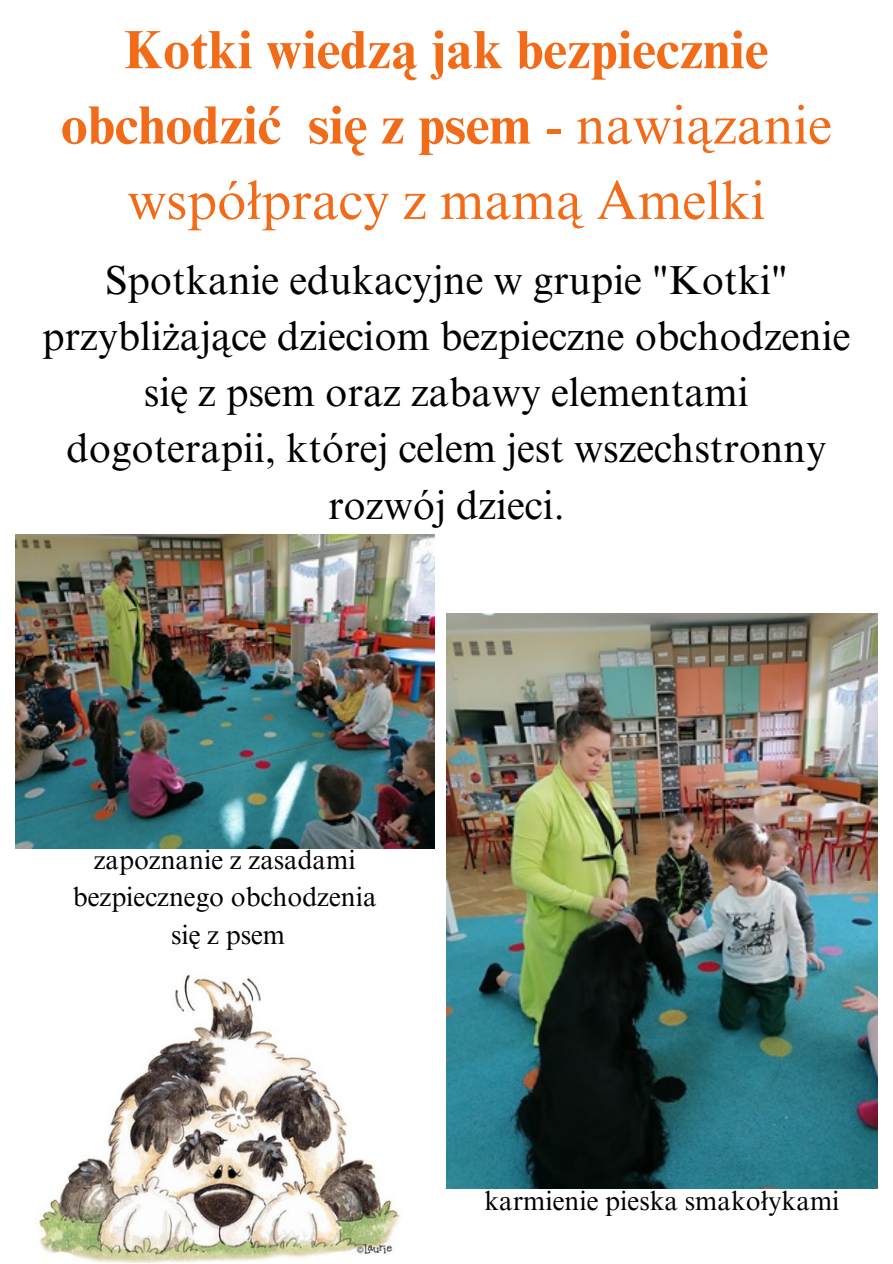
<style>
.page{position:relative;width:893px;height:1264px;background:#fff}
.page>*{position:absolute;margin:0;border:0;box-sizing:border-box;transform-origin:0 0}
.t1{font:700 54px/75.3px "Times NRMT Pro";color:#f16b18;text-align:center}
.t2{font:40.5px/56.2px "Times NRMT Pro";color:#000;text-align:center}
.t3{font:27px/37px "Times NRMT Pro";color:#000;text-align:center}
.s1{font-weight:400}
</style>
<div class="page">
<img style="left:16px;top:534px;width:418px;height:314px">
<img style="left:446px;top:614px;width:431px;height:574px">
<img style="left:36px;top:975px;width:365px;height:287px">
<h1 class="t1" style="left:61px;top:19px;width:772px">Kotki wiedzą jak bezpiecznie obchodzić się z psem <span class="s1">- nawiązanie współpracy z mamą Amelki</span></h1>
<p class="t2" style="left:42px;top:257px;width:810px">Spotkanie edukacyjne w grupie "Kotki" przybliżające dzieciom bezpieczne obchodzenie się z psem oraz zabawy elementami dogoterapii, której celem jest wszechstronny rozwój dzieci.</p>
<p class="t3" style="left:73px;top:845px;width:305px">zapoznanie z zasadami bezpiecznego obchodzenia się z psem</p>
<p class="t3" style="left:484px;top:1185px;width:356px">karmienie pieska smakołykami</p>
</div>
